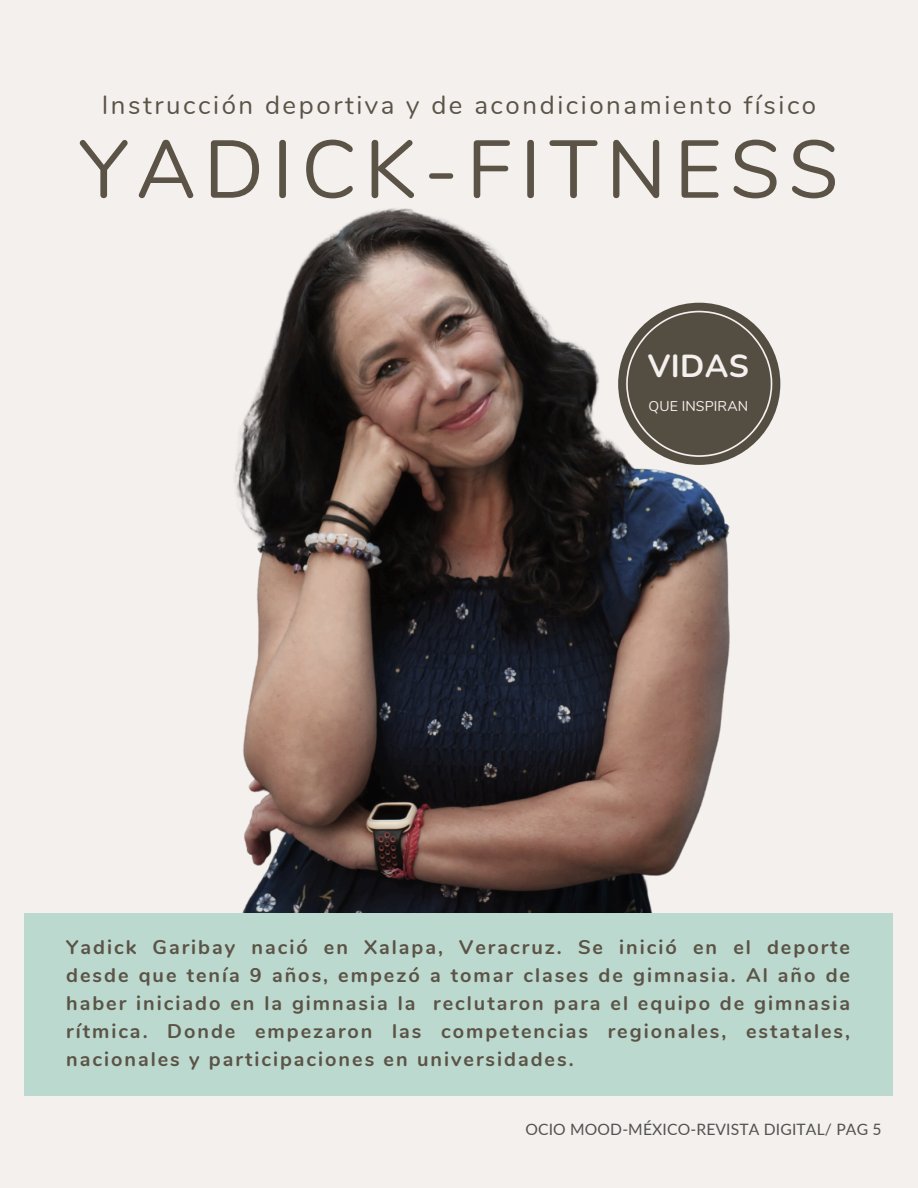
<style>
.page{position:relative;width:918px;height:1188px;background:#f4f0ee}
.page>*{position:absolute;margin:0;border:0;box-sizing:border-box;transform-origin:0 0}
.t1{font:81.45px "Nunito";letter-spacing:.1em;color:#5b5346}
.t2{font:700 31.8px "Nunito";letter-spacing:.01em;color:#f4f0ee}
.t3{font:25.8px "Nunito";letter-spacing:.1em;color:#5b5346}
.t4{font:700 19.8px/28.2px "Nunito";letter-spacing:.1em;color:#5b5346;text-align:justify}
.t5{font:15.6px "Lato";letter-spacing:.01em;color:#525252}
.t6{font:14.1px "Nunito";letter-spacing:.005em;color:#f4f0ee}
</style>
<div class="page">
<img style="left:176px;top:208px;width:566px;height:706px">
<div style="left:618px;top:303px;width:162px;height:162px;background:#544d41;border-radius:50%"></div>
<svg style="left:626px;top:311px;width:146px;height:146px"></svg>
<div style="left:25px;top:914px;width:868px;height:182px;background:#bcd9d0"></div>
<h3 class="t3" style="left:102px;top:88px;width:716px">Instrucción deportiva y de acondicionamiento físico</h3>
<h1 class="t1" style="left:79px;top:115px;width:761px">YADICK-FITNESS</h1>
<p class="t2" style="left:648px;top:345px;width:102px">VIDAS</p>
<h2 class="t6" style="left:649px;top:397px;width:101px">QUE INSPIRAN</h2>
<p class="t4" style="left:66px;top:933px;width:785px">Yadick Garibay nació en Xalapa, Veracruz. Se inició en el deporte desde que tenía 9 años, empezó a tomar clases de gimnasia. Al año de haber iniciado en la gimnasia la reclutaron para el equipo de gimnasia rítmica. Donde empezaron las competencias regionales, estatales, nacionales y participaciones en universidades.</p>
<h4 class="t5" style="left:525px;top:1120px;width:358px">OCIO MOOD-MÉXICO-REVISTA DIGITAL/ PAG 5</h4>
</div>
